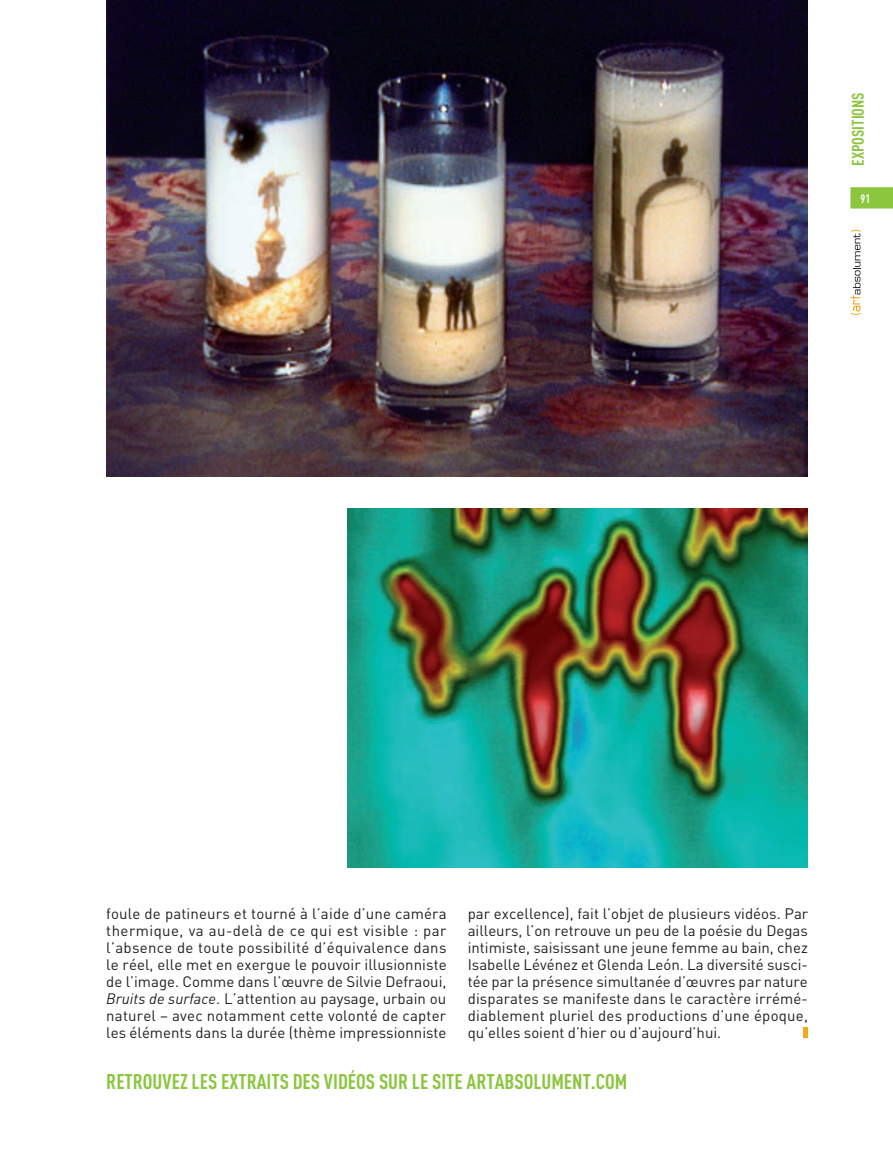
<style>
.page{position:relative;width:893px;height:1149px;background:#fff}
.page>*{position:absolute;margin:0;border:0;box-sizing:border-box;transform-origin:0 0}
.t1{font:700 21px "DIN Cond";color:#8bc63e}
.t2{font:700 16.5px "DIN Cond";color:#8bc63e}
.t3{font:15px/17px "DIN";color:#231f20;text-align:justify}
.t4{font:700 12px "DIN Cond";color:#fff}
.s1{font-style:italic}
</style>
<div class="page">
<div style="left:850px;top:187px;width:43px;height:21px;background:#8bc63e"></div>
<svg style="left:850px;top:230px;width:11px;height:85px"></svg>
<img style="left:106px;top:0;width:701px;height:476px">
<img style="left:347px;top:508px;width:461px;height:359px">
<div style="left:803px;top:1027px;width:5px;height:10px;background:#f9a51b"></div>
<p class="t2" style="left:852px;top:166px;width:75px;rotate:-90deg">EXPOSITIONS</p>
<p class="t4" style="left:860px;top:194px;width:11px">91</p>
<p class="t3" style="left:106px;top:906px;width:342px">foule de patineurs et tourné à l’aide d’une caméra thermique, va au-delà de ce qui est visible : par l’absence de toute possibilité d’équivalence dans le réel, elle met en exergue le pouvoir illusionniste de l’image. Comme dans l’œuvre de Silvie Defraoui, <span class="s1">Bruits de surface</span>. L’attention au paysage, urbain ou naturel – avec notamment cette volonté de capter les éléments dans la durée (thème impressionniste</p>
<p class="t3" style="left:468px;top:906px;width:342px">par excellence), fait l’objet de plusieurs vidéos. Par ailleurs, l’on retrouve un peu de la poésie du Degas intimiste, saisissant une jeune femme au bain, chez Isabelle Lévénez et Glenda León. La diversité susci&shy;tée par la présence simultanée d’œuvres par nature disparates se manifeste dans le caractère irrémé&shy;diablement pluriel des productions d’une époque, qu’elles soient d’hier ou d’aujourd’hui.</p>
<h1 class="t1" style="left:106px;top:1073px;width:523px">RETROUVEZ LES EXTRAITS DES VIDÉOS SUR LE SITE ARTABSOLUMENT.COM</h1>
</div>
